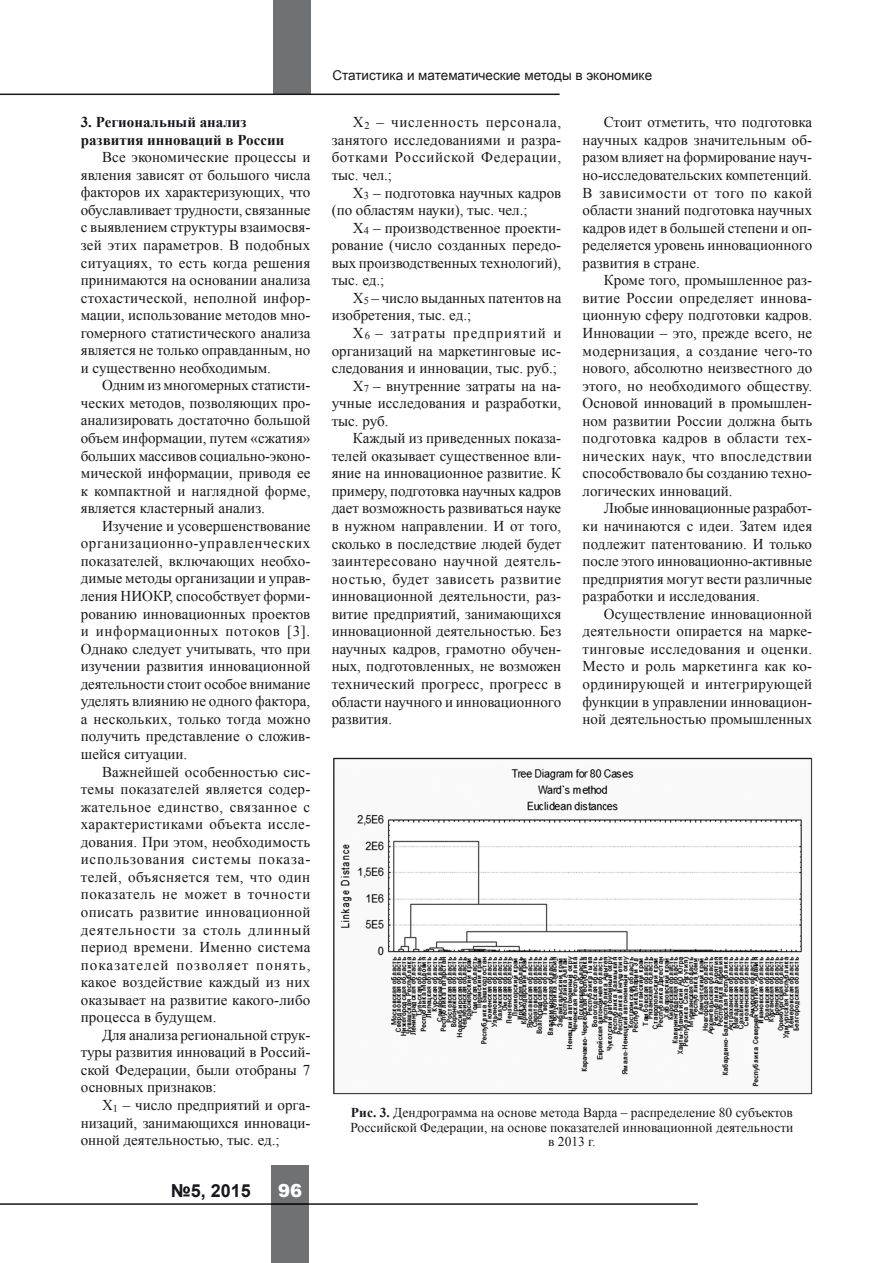
<style>
.page{position:relative;width:893px;height:1263px;background:#fff}
.page>*{position:absolute;margin:0;border:0;box-sizing:border-box;transform-origin:0 0}
.t1{font:700 18px "Arial";color:#1a171c}
.t2{font:900 18px "Arial";color:#fff}
.Основной_текст{font:15px/17.5px "Times New Roman";color:#1a171c;text-align:justify}
.подзаголовок{font:700 15px/17.5px "Times New Roman";color:#1a171c}
.рис_подпись{font:13.5px/14.2px "Times New Roman";color:#1a171c;text-align:center}
.t3{font:13.5px "Arial";color:#1a171c}
.s1{font-weight:700}
</style>
<div class="page">
<div style="left:273px;top:0;width:38px;height:94px;background:#707173"></div>
<hr style="left:0;top:94px;width:560px;height:1px;background:#1a171c">
<div style="left:271px;top:1165px;width:38px;height:98px;background:#707173"></div>
<hr style="left:0;top:1203px;width:698px;height:2px;background:#1a171c">
<img style="left:333px;top:757px;width:479px;height:338px">
<p class="подзаголовок" style="left:81px;top:113px;width:205px">3. Региональный анализ развития инноваций в России</p>
<p class="Основной_текст" style="left:81px;top:148px;width:231px;text-indent:21px">Все экономические процессы и явления зависят от большого числа факторов их характеризующих, что обуславливает трудности, связанные с выявлением структуры взаимосвя&shy;зей этих параметров. В подобных ситуациях, то есть когда решения принимаются на основании анализа стохастической, неполной инфор&shy;мации, использование методов мно&shy;гомерного статистического анализа является не только оправданным, но и существенно необходимым.</p>
<p class="Основной_текст" style="left:81px;top:376px;width:231px;text-indent:21px">Одним из многомерных статисти&shy;ческих методов, позволяющих про&shy;анализировать достаточно большой объем информации, путем «сжатия» больших массивов социально-эконо&shy;мической информации, приводя ее к компактной и наглядной форме, является кластерный анализ.</p>
<p class="Основной_текст" style="left:81px;top:517px;width:231px;text-indent:21px">Изучение и усовершенствование организационно-управленческих показателей, включающих необхо&shy;димые методы организации и управ&shy;ления НИОКР, способствует форми&shy;рованию инновационных проектов и информационных потоков [3].<br>Однако следует учитывать, что при изучении развития инновационной деятельности стоит особое внимание уделять влиянию не одного фактора, а нескольких, только тогда можно получить представление о сложив&shy;шейся ситуации.</p>
<p class="Основной_текст" style="left:81px;top:762px;width:231px;text-indent:21px">Важнейшей особенностью сис&shy;темы показателей является содер&shy;жательное единство, связанное с характеристиками объекта иссле&shy;дования. При этом, необходимость использования системы показа&shy;телей, объясняется тем, что один показатель не может в точности описать развитие инновационной деятельности за столь длинный период времени. Именно система показателей позволяет понять, какое воздействие каждый из них оказывает на развитие какого-либо процесса в будущем.</p>
<p class="Основной_текст" style="left:81px;top:1026px;width:231px;text-indent:21px">Для анализа региональной струк&shy;туры развития инноваций в Россий&shy;ской Федерации, были отобраны 7 основных признаков:</p>
<p class="Основной_текст" style="left:81px;top:1096px;width:231px;text-indent:21px">Х<sub>1</sub> – число предприятий и орга&shy;низаций, занимающихся инноваци&shy;онной деятельностью, тыс. ед.;</p>
<p class="t1" style="left:171px;top:1179px;width:82px">№5, 2015</p>
<p class="t2" style="left:278px;top:1177px;width:26px">96</p>
<p class="t3" style="left:332px;top:67px;width:321px">Статистика и математические методы в экономике</p>
<p class="Основной_текст" style="left:332px;top:113px;width:231px;text-indent:21px">Х<sub>2</sub> – численность персонала, занятого исследованиями и разра&shy;ботками Российской Федерации, тыс. чел.;</p>
<p class="Основной_текст" style="left:332px;top:184px;width:231px;text-indent:21px">Х<sub>3</sub> – подготовка научных кадров (по областям науки), тыс. чел.;</p>
<p class="Основной_текст" style="left:332px;top:219px;width:231px;text-indent:21px">Х<sub>4</sub> – производственное проекти&shy;рование (число созданных передо&shy;вых производственных технологий), тыс. ед.;</p>
<p class="Основной_текст" style="left:332px;top:289px;width:231px;text-indent:21px">Х<sub>5</sub> – число выданных патентов на изобретения, тыс. ед.;</p>
<p class="Основной_текст" style="left:332px;top:324px;width:231px;text-indent:21px">Х<sub>6</sub> – затраты предприятий и организаций на маркетинговые ис&shy;следования и инновации, тыс. руб.;</p>
<p class="Основной_текст" style="left:332px;top:377px;width:231px;text-indent:21px">Х<sub>7</sub> – внутренние затраты на на&shy;учные исследования и разработки, тыс. руб.</p>
<p class="Основной_текст" style="left:332px;top:429px;width:231px;text-indent:21px">Каждый из приведенных показа&shy;телей оказывает существенное вли&shy;яние на инновационное развитие. К примеру, подготовка научных кадров дает возможность развиваться науке в нужном направлении. И от того, сколько в последствие людей будет заинтересовано научной деятель&shy;ностью, будет зависеть развитие инновационной деятельности, раз&shy;витие предприятий, занимающихся инновационной деятельностью. Без научных кадров, грамотно обучен&shy;ных, подготовленных, не возможен технический прогресс, прогресс в области научного и инновационного развития.</p>
<p class="Основной_текст" style="left:583px;top:113px;width:231px;text-indent:21px">Стоит отметить, что подготовка научных кадров значительным об&shy;разом влияет на формирование науч&shy;но-исследовательских компетенций.<br>В зависимости от того по какой области знаний подготовка научных кадров идет в большей степени и оп&shy;ределяется уровень инновационного развития в стране.</p>
<p class="Основной_текст" style="left:583px;top:271px;width:231px;text-indent:21px">Кроме того, промышленное раз&shy;витие России определяет иннова&shy;ционную сферу подготовки кадров.<br>Инновации – это, прежде всего, не модернизация, а создание чего-то нового, абсолютно неизвестного до этого, но необходимого обществу.<br>Основой инноваций в промышлен&shy;ном развитии России должна быть подготовка кадров в области тех&shy;нических наук, что впоследствии способствовало бы созданию техно&shy;логических инноваций.</p>
<p class="Основной_текст" style="left:583px;top:499px;width:231px;text-indent:21px">Любые инновационные разработ&shy;ки начинаются с идеи. Затем идея подлежит патентованию. И только после этого инновационно-активные предприятия могут вести различные разработки и исследования.</p>
<p class="Основной_текст" style="left:583px;top:605px;width:231px;text-indent:21px">Осуществление инновационной деятельности опирается на марке&shy;тинговые исследования и оценки.<br>Место и роль маркетинга как ко&shy;ординирующей и интегрирующей функции в управлении инновацион&shy;ной деятельностью промышленных</p>
<p class="рис_подпись" style="left:350px;top:1105px;width:445px"><span class="s1">Рис. 3.</span> Дендрограмма на основе метода Варда – распределение 80 субъектов<br>Российской Федерации, на основе показателей инновационной деятельности в 2013 г.</p>
</div>
